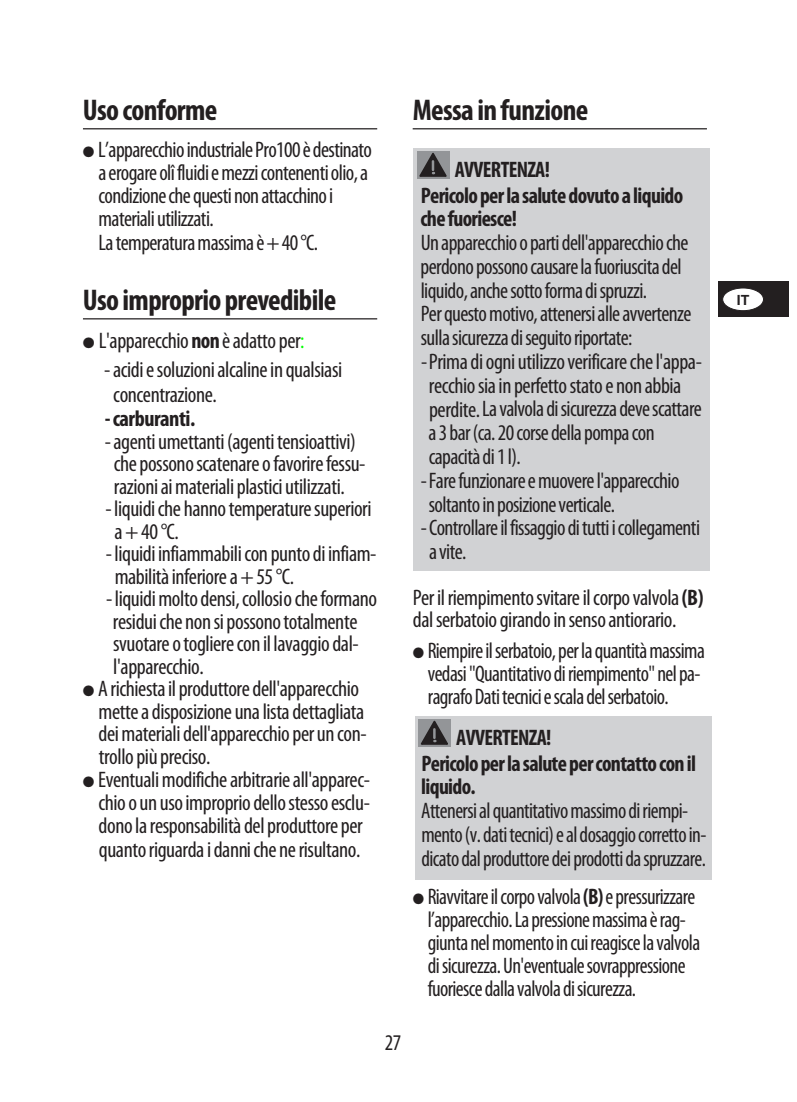
<style>
.page{position:relative;width:797px;height:1102px;background:#fff}
.page>*{position:absolute;margin:0;border:0;box-sizing:border-box;transform-origin:0 0}
.t1{font:700 condensed 30px "Myriad Pro";letter-spacing:-.02em;color:#231f20}
.t2{font:condensed 22.5px/23.2px "Myriad Pro";letter-spacing:-.02em;color:#231f20}
.t3{font:condensed 22.5px/23.2px "Myriad Pro";letter-spacing:-.02em;color:#231f20;scale:.96 1}
.t4{font:700 condensed 22.5px/24.8px "Myriad Pro";letter-spacing:-.03em;color:#231f20}
.t5{font:700 14px "Helvetica";color:#231f20}
.s1{font-weight:700}
.s2{color:#0f0}
</style>
<div class="page">
<div style="left:717px;top:281px;width:71px;height:36px;background:#231f20"></div>
<hr style="left:83px;top:128px;width:294px;height:1px;background:#231f20">
<hr style="left:83px;top:318px;width:294px;height:1px;background:#231f20">
<hr style="left:412px;top:128px;width:295px;height:1px;background:#231f20">
<div style="left:722px;top:288px;width:41px;height:22px;background:#fff;border-radius:50%"></div>
<div style="left:722px;top:287px;width:42px;height:24px;border:1px solid #231f20;border-radius:50%"></div>
<div style="left:413px;top:148px;width:297px;height:422px;background:#d1d2d4"></div>
<div style="left:417px;top:151px;width:32px;height:28px;background:#939598"></div>
<svg style="left:419px;top:152px;width:28px;height:25px"></svg>
<div style="left:415px;top:716px;width:296px;height:163px;background:#d1d2d4"></div>
<div style="left:418px;top:719px;width:32px;height:28px;background:#939598"></div>
<svg style="left:420px;top:720px;width:28px;height:25px"></svg>
<h1 class="t1" style="left:83px;top:99px;width:136px">Uso conforme</h1>
<p class="t2" style="left:98px;top:140px;width:275px;text-indent:-15px">● L’apparecchioindustrialePro100èdestinato aerogareolîfluidiemezzicontenentiolio,a condizionechequestinonattacchinoi materialiutilizzati.<br>Latemperaturamassimaè+40°C.</p>
<h1 class="t1" style="left:83px;top:289px;width:255px">Uso improprio prevedibile</h1>
<p class="t2" style="left:104px;top:327px;width:239px;line-height:29.2px;text-indent:-21px">● L'apparecchio<span class="s1">non</span>èadattoper<span class="s2">: </span>-acidiesoluzionialcalinein qualsiasi</p>
<p class="t2" style="left:113px;top:384px;width:105px">concentrazione.</p>
<p class="t4" style="left:105px;top:408px;width:92px">-carburanti.</p>
<p class="t2" style="left:105px;top:431px;width:252px">-agentiumettanti(agentitensioattivi)</p>
<p class="t2" style="left:114px;top:454px;width:253px">chepossonoscatenareofavorirefessu-</p>
<p class="t2" style="left:114px;top:476px;width:232px">razioniaimaterialiplasticiutilizzati.</p>
<p class="t2" style="left:105px;top:499px;width:267px">-liquidiche hannotemperaturesuperiori</p>
<p class="t2" style="left:114px;top:521px;width:66px">a+40°C.</p>
<p class="t2" style="left:106px;top:544px;width:272px">-liquidi infiammabilicon puntodi infiam-</p>
<p class="t2" style="left:115px;top:566px;width:181px">mabilitàinferiorea+55°C.</p>
<p class="t2" style="left:106px;top:589px;width:272px">-liquidimoltodensi,collosiocheformano</p>
<p class="t2" style="left:113px;top:611px;width:246px">residuiche non sipossonototalmente</p>
<p class="t2" style="left:113px;top:634px;width:247px">svuotareotoglierecon il lavaggiodal-</p>
<p class="t2" style="left:113px;top:656px;width:92px">l'apparecchio.</p>
<p class="t2" style="left:98px;top:679px;width:270px;line-height:22.5px;text-indent:-16px">● A richiestailproduttoredell'apparecchio metteadisposizioneunalistadettagliata deimaterialidell'apparecchioperun con&shy;trollopiùpreciso.</p>
<p class="t2" style="left:98px;top:769px;width:273px;text-indent:-15px">● Eventualimodifichearbitrarieall'apparec&shy;chiooun usoimpropriodellostessoesclu&shy;donolaresponsabilitàdelproduttoreper quantoriguardaidanniche nerisultano.</p>
<h1 class="t1" style="left:412px;top:99px;width:177px">Messa infunzione</h1>
<p class="t4" style="left:420px;top:159px;width:264px;text-indent:34px">AVVERTENZA!<br>Pericoloperlasalutedovutoaliquido chefuoriesce!</p>
<p class="t2" style="left:420px;top:233px;width:269px">Unapparecchioopartidell'apparecchioche</p>
<p class="t2" style="left:420px;top:257px;width:263px">perdonopossonocausarelafuoriuscitadel</p>
<p class="t2" style="left:420px;top:280px;width:228px">liquido,anchesottoformadispruzzi.</p>
<p class="t2" style="left:421px;top:304px;width:272px">Perquestomotivo,attenersialleavvertenze</p>
<p class="t2" style="left:421px;top:328px;width:213px">sullasicurezzadiseguitoriportate:</p>
<p class="t2" style="left:421px;top:352px;width:282px">-Primadiogniutilizzoverificarechel'appa-</p>
<p class="t2" style="left:429px;top:375px;width:254px">recchiosiain perfettostatoe non abbia</p>
<p class="t2" style="left:429px;top:399px;width:274px">perdite.Lavalvoladisicurezzadevescattare</p>
<p class="t2" style="left:428px;top:423px;width:227px">a3bar(ca.20corsedellapompacon</p>
<p class="t2" style="left:428px;top:447px;width:93px">capacitàdi1l).</p>
<p class="t2" style="left:421px;top:470px;width:260px">-Farefunzionareemuoverel'apparecchio</p>
<p class="t2" style="left:429px;top:494px;width:188px">soltantoinposizioneverticale.</p>
<p class="t2" style="left:421px;top:518px;width:280px">-Controllareilfissaggioditutti icollegamenti</p>
<p class="t2" style="left:429px;top:542px;width:39px">avite.</p>
<p class="t2" style="left:412px;top:588px;width:292px;line-height:22.5px">Perilriempimentosvitareilcorpovalvola<span class="s1">(B) </span>dalserbatoiogirandoin sensoantiorario.</p>
<p class="t3" style="left:428px;top:640px;width:290px;text-indent:-15px">● Riempireilserbatoio,perlaquantitàmassima vedasi"Quantitativodiriempimento"nelpa&shy;ragrafoDatitecniciescaladelserbatoio.</p>
<p class="t4" style="left:421px;top:727px;width:276px;text-indent:35px">AVVERTENZA!<br>Pericoloperlasalutepercontattoconil liquido.</p>
<p class="t3" style="left:421px;top:800px;width:298px">Attenersialquantitativomassimodiriempi&shy;mento(v.datitecnici)ealdosaggiocorrettoin&shy;dicatodalproduttoredeiprodottidaspruzzare.</p>
<p class="t3" style="left:427px;top:886px;width:285px;text-indent:-15px">● Riavvitareilcorpovalvola<span class="s1">(B)</span>epressurizzare l’apparecchio.Lapressionemassimaèrag&shy;giuntanelmomentoincuireagiscelavalvola disicurezza.Un'eventualesovrappressione fuoriescedallavalvoladisicurezza.</p>
<p class="t2" style="left:385px;top:1032px;width:18px">27</p>
<p class="t5" style="left:736px;top:288px;width:14px">IT</p>
</div>
